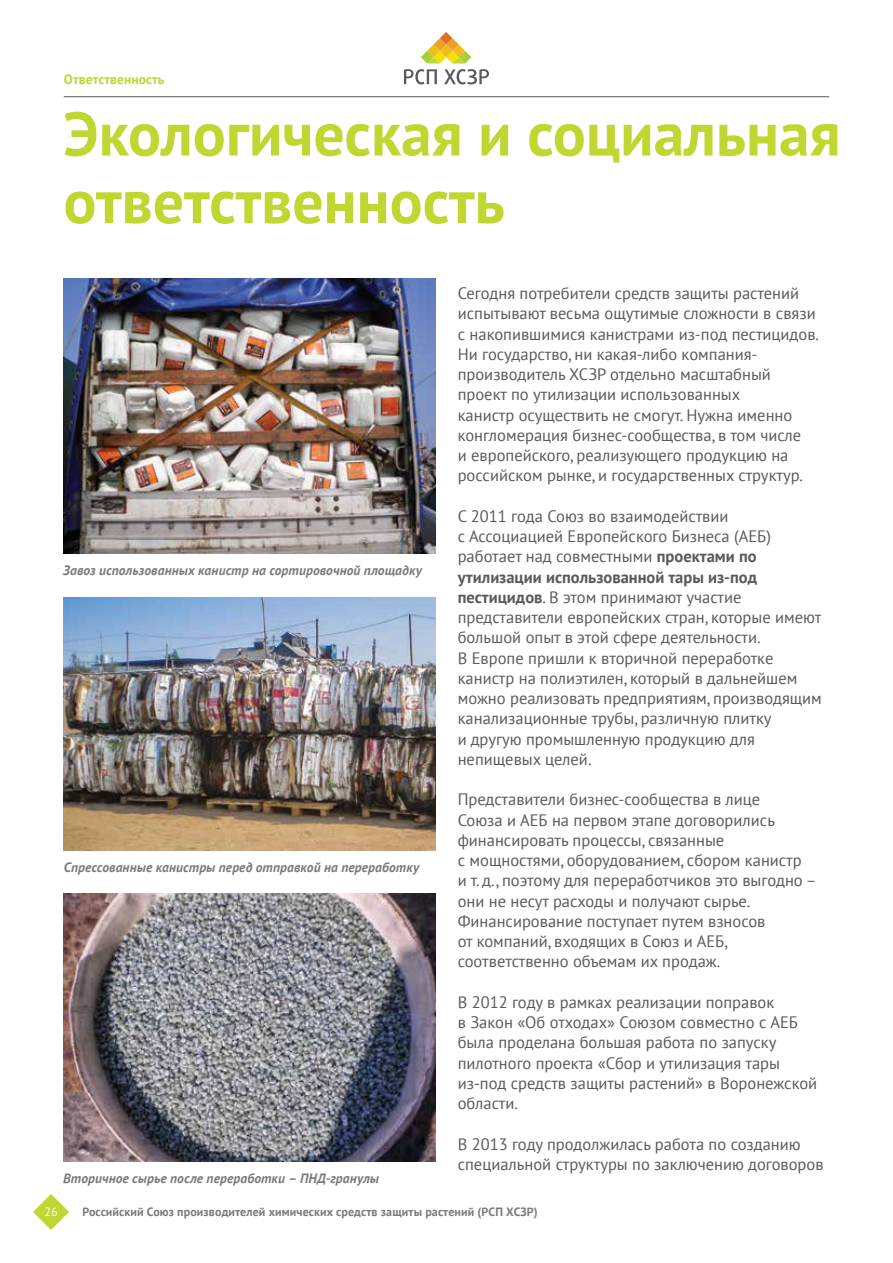
<style>
.page{position:relative;width:893px;height:1263px;background:#fff}
.page>*{position:absolute;margin:0;border:0;box-sizing:border-box;transform-origin:0 0}
.t1{font:700 61.5px/67.5px "PT Sans";color:#bfd730}
.t2{font:16.5px/20.2px "PT Sans";color:#58595b}
.t3{font:italic 700 13.5px "PT Sans";letter-spacing:.01em;color:#797a7d}
.t4{font:700 13.5px "PT Sans";letter-spacing:.01em;color:#bfd730}
.t5{font:700 12px "PT Sans";letter-spacing:.01em;color:#797a7d}
.t6{font:12px "PT Sans";color:#fff}
.s1{font-weight:700}
</style>
<div class="page">
<svg style="left:33px;top:1194px;width:36px;height:36px"></svg>
<svg style="left:421px;top:32px;width:50px;height:31px"></svg>
<svg style="left:404px;top:69px;width:33px;height:15px"></svg>
<svg style="left:444px;top:69px;width:45px;height:15px"></svg>
<hr style="left:64px;top:96px;width:765px;height:1px;background:#58595b">
<img style="left:63px;top:597px;width:372px;height:254px">
<img style="left:64px;top:893px;width:371px;height:268px">
<img style="left:63px;top:279px;width:372px;height:275px">
<p class="t4" style="left:64px;top:71px;width:102px">Ответственность</p>
<h1 class="t1" style="left:63px;top:99px;width:778px">Экологическая и социальная ответственность</h1>
<p class="t3" style="left:63px;top:561px;width:360px">Завоз использованных канистр на сортировочной площадку</p>
<p class="t3" style="left:64px;top:858px;width:357px">Спрессованные канистры перед отправкой на переработку</p>
<p class="t3" style="left:63px;top:1169px;width:317px">Вторичное сырье после переработки – ПНД-гранулы</p>
<p class="t2" style="left:458px;top:283px;width:363px">Сегодня потребители средств защиты растений испытывают весьма ощутимые сложности в связи с накопившимися канистрами из-под пестицидов.<br>Ни государство, ни какая-либо компания&shy;производитель ХСЗР отдельно масштабный проект по утилизации использованных<br>канистр осуществить не смогут. Нужна именно конгломерация бизнес-сообщества, в том числе<br>и европейского, реализующего продукцию на российском рынке, и государственных структур.</p>
<p class="t2" style="left:458px;top:505px;width:366px">С 2011 года Союз во взаимодействии<br>с Ассоциацией Европейского Бизнеса (АЕБ) работает над совместными <span class="s1">проектами по утилизации использованной тары из-под пестицидов</span>. В этом принимают участие представители европейских стран, которые имеют большой опыт в этой сфере деятельности.<br>В Европе пришли к вторичной переработке канистр на полиэтилен, который в дальнейшем можно реализовать предприятиям, производящим канализационные трубы, различную плитку<br>и другую промышленную продукцию для непищевых целей.</p>
<p class="t2" style="left:458px;top:789px;width:360px">Представители бизнес-сообщества в лице<br>Союза и АЕБ на первом этапе договорились финансировать процессы, связанные<br>с мощностями, оборудованием, сбором канистр<br>и т. д., поэтому для переработчиков это выгодно – они не несут расходы и получают сырье.<br>Финансирование поступает путем взносов<br>от компаний, входящих в Союз и АЕБ, соответственно объемам их продаж.</p>
<p class="t2" style="left:458px;top:991px;width:361px">В 2012 году в рамках реализации поправок<br>в Закон «Об отходах» Союзом совместно с АЕБ была проделана большая работа по запуску пилотного проекта «Сбор и утилизация тары из-под средств защиты растений» в Воронежской области.</p>
<p class="t2" style="left:458px;top:1133px;width:367px">В 2013 году продолжилась работа по созданию специальной структуры по заключению договоров</p>
<p class="t6" style="left:44px;top:1204px;width:15px">26</p>
<p class="t5" style="left:82px;top:1203px;width:457px">Российский Союз производителей химических средств защиты растений (РСП ХСЗР)</p>
</div>
